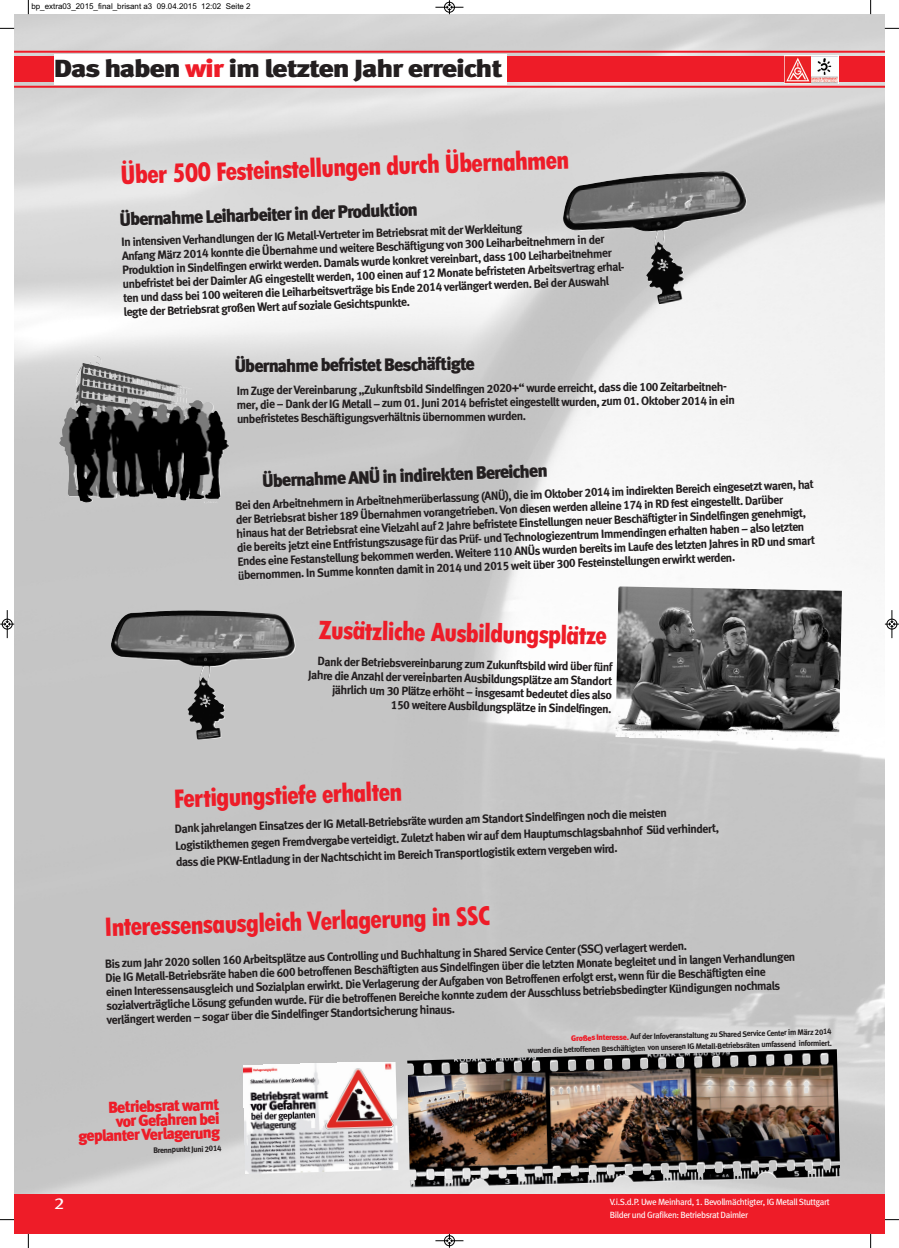
<style>
.page{position:relative;width:899px;height:1248px;background:#fff}
.page>*{position:absolute;margin:0;border:0;box-sizing:border-box;transform-origin:0 0}
.t1{font:800 condensed 28px "Tw Cen";color:#ee1c28}
.t2{font:900 24.7px "Meta";letter-spacing:-.04em;color:#231f20;scale:1.21 1}
.t3{font:18px "Meta Black Lf";letter-spacing:-.06em;color:#231f20}
.t4{font:16px/13.9px "Meta Black Lf";color:#ee1c28;text-align:right}
.t5{font:16px "Meta Book LF Caps";color:#fff;scale:1.21 1}
.t6{font:12px/14px "Meta Bold LF";letter-spacing:-.05em;color:#231f20}
.t7{font:9px/12.4px "Meta Book LF";letter-spacing:-.04em;color:#fff}
.t8{font:8px/11.7px "Meta Bold LF";color:#231f20;text-align:right}
.t9{font:8px "Arial";color:#000}
.s1{color:#ee1c28}
.s2{font-family:"Meta Black Lf";color:#ee1c28}
</style>
<div class="page">
<img style="left:14px;top:14px;width:870px;height:1179px">
<div style="left:14px;top:1193px;width:870px;height:40px;background:#ee1c28"></div>
<div style="left:14px;top:57px;width:870px;height:25px;background:#ee1c28"></div>
<div style="left:54px;top:54px;width:452px;height:31px;background:#fff"></div>
<div style="left:784px;top:55px;width:54px;height:28px;background:#fff"></div>
<img style="left:784px;top:56px;width:27px;height:27px">
<svg style="left:811px;top:56px;width:27px;height:27px"></svg>
<hr style="left:14px;top:51px;width:870px;height:2px;background:#ee1c28">
<hr style="left:14px;top:86px;width:870px;height:2px;background:#ee1c28">
<img style="left:59px;top:363px;width:170px;height:121px">
<img style="left:615px;top:586px;width:227px;height:154px">
<img style="left:407px;top:1049px;width:433px;height:138px">
<img style="left:563px;top:171px;width:185px;height:134px">
<img style="left:111px;top:610px;width:185px;height:130px">
<img style="left:243px;top:1061px;width:155px;height:112px">
<svg style="left:28px;top:0;width:1px;height:14px"></svg>
<svg style="left:0;top:28px;width:14px;height:1px"></svg>
<svg style="left:870px;top:0;width:1px;height:14px"></svg>
<svg style="left:884px;top:28px;width:15px;height:1px"></svg>
<svg style="left:28px;top:1233px;width:1px;height:14px"></svg>
<svg style="left:0;top:1219px;width:14px;height:1px"></svg>
<svg style="left:870px;top:1233px;width:1px;height:14px"></svg>
<svg style="left:884px;top:1219px;width:15px;height:1px"></svg>
<svg style="left:435px;top:0;width:28px;height:14px"></svg>
<svg style="left:435px;top:1233px;width:28px;height:14px"></svg>
<svg style="left:0;top:610px;width:14px;height:28px"></svg>
<svg style="left:884px;top:610px;width:14px;height:28px"></svg>
<p class="t9" style="left:31px;top:2px;width:221px">bp_extra03_2015_final_brisant a3 09.04.2015 12:02 Seite 2</p>
<h2 class="t2" style="left:54px;top:60px;width:372px">Das haben <span class="s1">wir</span> im letzten Jahr erreicht</h2>
<h1 class="t1" style="left:120px;top:158px;width:451px;rotate:-2deg">Über 500 Festeinstellungen durch Übernahmen</h1>
<p class="t6" style="left:121px;top:236px;width:502px;rotate:-2deg">In intensiven Verhandlungen der IG Metall-Vertreter im Betriebsrat mit der Werkleitung<br>Anfang März 2014 konnte die Übernahme und weitere Beschäftigung von 300 Leiharbeitnehmern in der Produktion in Sindelfingen erwirkt werden. Damals wurde konkret vereinbart, dass 100 Leiharbeitnehmer unbefristet bei der Daimler AG eingestellt werden, 100 einen auf 12 Monate befristeten Arbeitsvertrag erhal&shy;ten und dass bei 100 weiteren die Leiharbeitsverträge bis Ende 2014 verlängert werden. Bei der Auswahl legte der Betriebsrat großen Wert auf soziale Gesichtspunkte.</p>
<h3 class="t3" style="left:119px;top:213px;width:300px;rotate:-2deg">Übernahme Leiharbeiter in der Produktion</h3>
<h3 class="t3" style="left:235px;top:358px;width:242px">Übernahme befristet Beschäftigte</h3>
<p class="t6" style="left:237px;top:382px;width:499px">Im Zuge der Vereinbarung „Zukunftsbild Sindelfingen 2020+“ wurde erreicht, dass die 100 Zeitarbeitneh&shy;mer, die – Dank der IG Metall – zum 01. Juni 2014 befristet eingestellt wurden, zum 01. Oktober 2014 in ein</p>
<p class="t6" style="left:237px;top:411px;width:291px">unbefristetes Beschäftigungsverhältnis übernommen wurden.</p>
<h3 class="t3" style="left:262px;top:474px;width:287px;rotate:-2deg">Übernahme ANÜ in indirekten Bereichen</h3>
<p class="t6" style="left:235px;top:499px;width:580px;rotate:-2deg">Bei den Arbeitnehmern in Arbeitnehmerüberlassung (ANÜ), die im Oktober 2014 im indirekten Bereich eingesetzt waren, hat der Betriebsrat bisher 189 Übernahmen vorangetrieben. Von diesen werden alleine 174 in RD fest eingestellt. Darüber hinaus hat der Betriebsrat eine Vielzahl auf 2 Jahre befristete Einstellungen neuer Beschäftigter in Sindelfingen genehmigt, die bereits jetzt eine Entfristungszusage für das Prüf- und Technologiezentrum Immendingen erhalten haben – also letzten Endes eine Festanstellung bekommen werden. Weitere 110 ANÜs wurden bereits im Laufe des letzten Jahres in RD und smart übernommen. In Summe konnten damit in 2014 und 2015 weit über 300 Festeinstellungen erwirkt werden.</p>
<h1 class="t1" style="left:319px;top:613px;width:290px;rotate:1deg">Zusätzliche Ausbildungsplätze</h1>
<p class="t6" style="left:308px;top:655px;width:306px;text-align:right;rotate:1deg">Dankder Betriebsvereinbarung zum Zukunftsbild wird über fünf Jahre die Anzahl der vereinbarten Ausbildungsplätze am Standort jährlich um 30 Plätze erhöht – insgesamt bedeutet dies also<br>150 weitere Ausbildungsplätze in Sindelfingen.</p>
<h1 class="t1" style="left:173px;top:781px;width:231px;rotate:-2deg">Fertigungstiefe erhalten</h1>
<p class="t6" style="left:174px;top:822px;width:545px;line-height:16.8px;rotate:-2deg">Dankjahrelangen Einsatzes der IG Metall-Betriebsräte wurden am StandortSindelfingen noch die meisten<br>Logistikthemen gegen Fremdvergabe verteidigt. Zuletzt haben wir auf dem Hauptumschlagsbahnhof Süd verhindert, dass die PKW-Entladung in der Nachtschicht im Bereich Transportlogistikextern vergeben wird.</p>
<h1 class="t1" style="left:104px;top:910px;width:387px;rotate:-2deg">Interessensausgleich Verlagerung in SSC</h1>
<p class="t6" style="left:105px;top:959px;width:692px;rotate:-2deg">Bis zum Jahr 2020 sollen 160 Arbeitsplätze aus Controlling und Buchhaltung in Shared Service Center (SSC) verlagert werden.<br>Die IG Metall-Betriebsräte haben die 600 betroffenen Beschäftigten ausSindelfingen über die letzten Monate begleitet und in langen Verhandlungen einen Interessensausgleich und Sozialplan erwirkt. Die Verlagerung der Aufgaben von Betroffenen erfolgt erst, wenn für die Beschäftigten eine sozialverträgliche Lösung gefunden wurde. Für die betroffenen Bereiche konnte zudem der Ausschluss betriebsbedingter Kündigungen nochmals verlängert werden – sogar über die Sindelfinger Standortsicherung hinaus.</p>
<h3 class="t4" style="left:77px;top:1103px;width:144px;rotate:-2deg">Betriebsrat warnt<br>vor Gefahren bei geplanterVerlagerung</h3>
<p class="t8" style="left:153px;top:1145px;width:70px;rotate:-2deg">Brennpunkt Juni 2014</p>
<p class="t8" style="left:527px;top:1032px;width:306px;rotate:-1deg"><span class="s2">Großes Interesse.</span> Auf der Infoveranstaltung zu Shared Service Center im März 2014<br>wurden die betroffenen Beschäftigten von unseren IG Metall-Betriebsräten umfassend informiert.</p>
<h3 class="t5" style="left:54px;top:1197px;width:10px">2</h3>
<p class="t7" style="left:609px;top:1196px;width:222px">V.i.S.d.P. Uwe Meinhard, 1. Bevollmächtigter, IG MetallStuttgart<br>Bilder und Grafiken: Betriebsrat Daimler</p>
</div>
